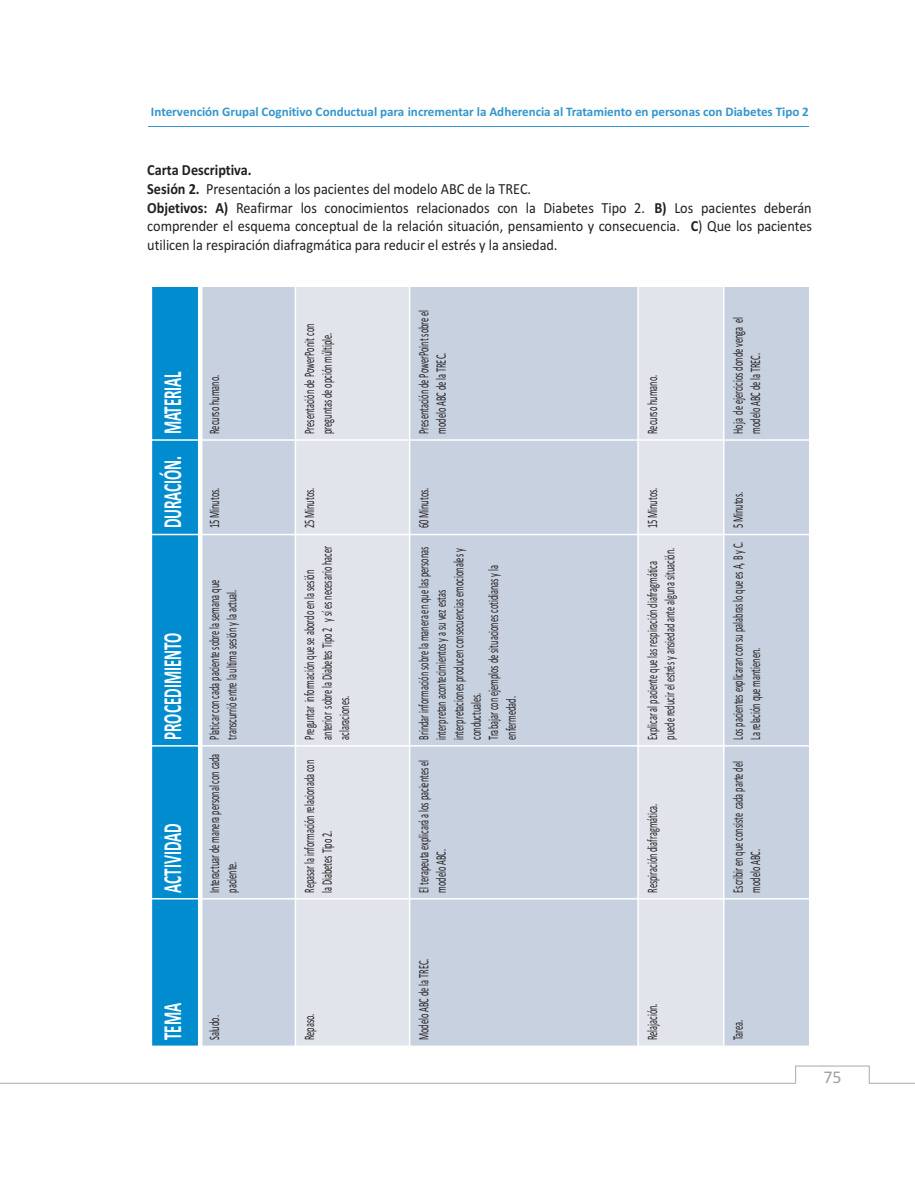
<style>
.page{position:relative;width:915px;height:1191px;background:#fff}
.page>*{position:absolute;margin:0;border:0;box-sizing:border-box;transform-origin:0 0}
.t1{font:700 26.1px "Calibri";color:#fff;scale:.58 1}
.t2{font:18px "Calibri";color:#9d9fa2}
.t3{font:15.45px/18.8px "Calibri";color:#231f20;scale:.92 1}
.t4{font:14.55px "Calibri";color:#231f20;scale:.58 1}
.t5{font:14.4px/17.4px "Calibri";color:#231f20;scale:.58 1}
.t6{font:700 13.05px "Calibri";color:#3496cc}
.s1{font-weight:700}
</style>
<div class="page">
<hr style="left:149px;top:126px;width:659px;height:1px;background:#3496cc">
<svg style="left:0;top:1065px;width:914px;height:19px"></svg>
<div style="left:151px;top:898px;width:49px;height:148px;background:#008ccf"></div>
<div style="left:151px;top:746px;width:49px;height:152px;background:#008ccf"></div>
<div style="left:151px;top:534px;width:49px;height:212px;background:#008ccf"></div>
<div style="left:151px;top:440px;width:49px;height:94px;background:#008ccf"></div>
<div style="left:151px;top:287px;width:49px;height:153px;background:#008ccf"></div>
<div style="left:200px;top:898px;width:95px;height:148px;background:#c8d1e0"></div>
<div style="left:200px;top:746px;width:95px;height:152px;background:#c8d1e0"></div>
<div style="left:200px;top:534px;width:95px;height:212px;background:#c8d1e0"></div>
<div style="left:200px;top:440px;width:95px;height:94px;background:#c8d1e0"></div>
<div style="left:200px;top:287px;width:95px;height:153px;background:#c8d1e0"></div>
<div style="left:295px;top:898px;width:114px;height:148px;background:#e1e5eb"></div>
<div style="left:295px;top:746px;width:114px;height:152px;background:#e1e5eb"></div>
<div style="left:295px;top:534px;width:114px;height:212px;background:#e1e5eb"></div>
<div style="left:295px;top:440px;width:114px;height:94px;background:#e1e5eb"></div>
<div style="left:295px;top:287px;width:114px;height:153px;background:#e1e5eb"></div>
<div style="left:409px;top:898px;width:228px;height:148px;background:#c8d1e0"></div>
<div style="left:409px;top:746px;width:228px;height:152px;background:#c8d1e0"></div>
<div style="left:409px;top:534px;width:228px;height:212px;background:#c8d1e0"></div>
<div style="left:409px;top:440px;width:228px;height:94px;background:#c8d1e0"></div>
<div style="left:409px;top:287px;width:228px;height:153px;background:#c8d1e0"></div>
<div style="left:638px;top:898px;width:85px;height:148px;background:#e1e5eb"></div>
<div style="left:638px;top:746px;width:85px;height:152px;background:#e1e5eb"></div>
<div style="left:638px;top:534px;width:85px;height:212px;background:#e1e5eb"></div>
<div style="left:638px;top:440px;width:85px;height:94px;background:#e1e5eb"></div>
<div style="left:638px;top:287px;width:85px;height:153px;background:#e1e5eb"></div>
<div style="left:723px;top:898px;width:85px;height:148px;background:#c8d1e0"></div>
<div style="left:723px;top:746px;width:85px;height:152px;background:#c8d1e0"></div>
<div style="left:723px;top:534px;width:85px;height:212px;background:#c8d1e0"></div>
<div style="left:723px;top:440px;width:85px;height:94px;background:#c8d1e0"></div>
<div style="left:723px;top:287px;width:85px;height:153px;background:#c8d1e0"></div>
<hr style="left:151px;top:898px;width:657px;height:1px;background:#fff">
<hr style="left:151px;top:745px;width:657px;height:1px;background:#fff">
<hr style="left:151px;top:534px;width:657px;height:1px;background:#fff">
<hr style="left:151px;top:439px;width:657px;height:2px;background:#fff">
<hr style="left:198px;top:287px;width:4px;height:759px;background:#fff">
<hr style="left:294px;top:287px;width:2px;height:759px;background:#fff">
<hr style="left:409px;top:287px;width:1px;height:759px;background:#fff">
<hr style="left:722px;top:287px;width:2px;height:759px;background:#fff">
<hr style="left:151px;top:1045px;width:657px;height:2px;background:#fff">
<hr style="left:151px;top:287px;width:1px;height:759px;background:#fff">
<p class="t6" style="left:151px;top:106px;width:659px">Intervención Grupal Cognitivo Conductual para incrementar la Adherencia al Tratamiento en personas con Diabetes Tipo 2</p>
<p class="t3" style="left:147px;top:162px;width:723px"><span class="s1">Carta Descriptiva.<br>Sesión 2.</span> Presentación a los pacientes del modelo ABC de la TREC.<br><span class="s1">Objetivos: A)</span> Reafirmar los conocimientos relacionados con la Diabetes Tipo 2. <span class="s1">B)</span> Los pacientes deberán comprender el esquema conceptual de la relación situación, pensamiento y consecuencia. <span class="s1">C</span>) Que los pacientes utilicen la respiración diafragmática para reducir el estrés y la ansiedad.</p>
<h1 class="t1" style="left:161px;top:528px;width:273px;rotate:-90deg">DURACIÓN. MATERIAL</h1>
<h1 class="t1" style="left:161px;top:739px;width:185px;rotate:-90deg">PROCEDIMIENTO</h1>
<h1 class="t1" style="left:161px;top:892px;width:120px;rotate:-90deg">ACTIVIDAD</h1>
<p class="t5" style="left:207px;top:434px;width:104px;rotate:-90deg">Recurso humano.</p>
<p class="t5" style="left:207px;top:528px;width:72px;rotate:-90deg">15 Minutos.</p>
<p class="t5" style="left:207px;top:739px;width:278px;rotate:-90deg">Platicar con cada paciente sobre la semana que transcurrió entre la ultima sesión y la actual.</p>
<p class="t5" style="left:207px;top:892px;width:241px;rotate:-90deg">Interactuar de manera personal con cada paciente.</p>
<p class="t5" style="left:302px;top:434px;width:192px;rotate:-90deg">Presentación de PowerPonit con preguntas de opción múltiple.</p>
<p class="t5" style="left:302px;top:528px;width:72px;rotate:-90deg">25 Minutos.</p>
<p class="t5" style="left:302px;top:739px;width:335px;rotate:-90deg">Preguntar información que se abordo en la sesión anterior sobre la Diabetes Tipo 2 y sí es necesario hacer aclaraciones.</p>
<p class="t5" style="left:302px;top:892px;width:231px;rotate:-90deg">Repasar la información relacionada con la Diabetes Tipo 2.</p>
<p class="t5" style="left:416px;top:434px;width:216px;rotate:-90deg">Presentación de PowerPoint sobre el modelo ABC de la TREC.</p>
<p class="t5" style="left:416px;top:528px;width:72px;rotate:-90deg">60 Minutos.</p>
<p class="t5" style="left:416px;top:739px;width:335px;rotate:-90deg">Brindar información sobre la manera en que las personas interpretan acontecimientos y a su vez estas interpretaciones producen consecuencias emocionales y conductuales.<br>Trabajar con ejemplos de situaciones cotidianas y la enfermedad.</p>
<p class="t5" style="left:416px;top:892px;width:230px;rotate:-90deg">El terapeuta explicará a los pacientes el modelo ABC.</p>
<p class="t5" style="left:644px;top:434px;width:104px;rotate:-90deg">Recurso humano.</p>
<p class="t5" style="left:644px;top:528px;width:72px;rotate:-90deg">15 Minutos.</p>
<p class="t5" style="left:644px;top:739px;width:333px;rotate:-90deg">Explicar al paciente que las respiración diafragmática puede reducir el estrés y ansiedad ante alguna situación.</p>
<p class="t5" style="left:644px;top:892px;width:155px;rotate:-90deg">Respiración diafragmática.</p>
<p class="t5" style="left:730px;top:434px;width:203px;rotate:-90deg">Hoja de ejercicios donde venga el</p>
<p class="t4" style="left:749px;top:434px;width:141px;rotate:-90deg">modelo ABC de la TREC.</p>
<p class="t5" style="left:730px;top:528px;width:64px;rotate:-90deg">5 Minutos.</p>
<p class="t5" style="left:730px;top:739px;width:343px;rotate:-90deg">Los pacientes explicaran con su palabras lo que es A, B y C.</p>
<p class="t4" style="left:749px;top:739px;width:160px;rotate:-90deg">La relación que mantienen.</p>
<p class="t5" style="left:730px;top:892px;width:228px;rotate:-90deg">Escribir en que consiste cada parte del</p>
<p class="t4" style="left:749px;top:892px;width:77px;rotate:-90deg">modelo ABC.</p>
<h1 class="t1" style="left:161px;top:1040px;width:66px;rotate:-90deg">TEMA</h1>
<p class="t5" style="left:207px;top:1040px;width:45px;rotate:-90deg">Saludo.</p>
<p class="t5" style="left:302px;top:1040px;width:48px;rotate:-90deg">Repaso.</p>
<p class="t5" style="left:416px;top:1040px;width:142px;rotate:-90deg">Modelo ABC de la TREC.</p>
<p class="t5" style="left:644px;top:1040px;width:65px;rotate:-90deg">Relajación.</p>
<p class="t5" style="left:730px;top:1040px;width:37px;rotate:-90deg">Tarea.</p>
<p class="t2" style="left:823px;top:1069px;width:20px">75</p>
</div>
